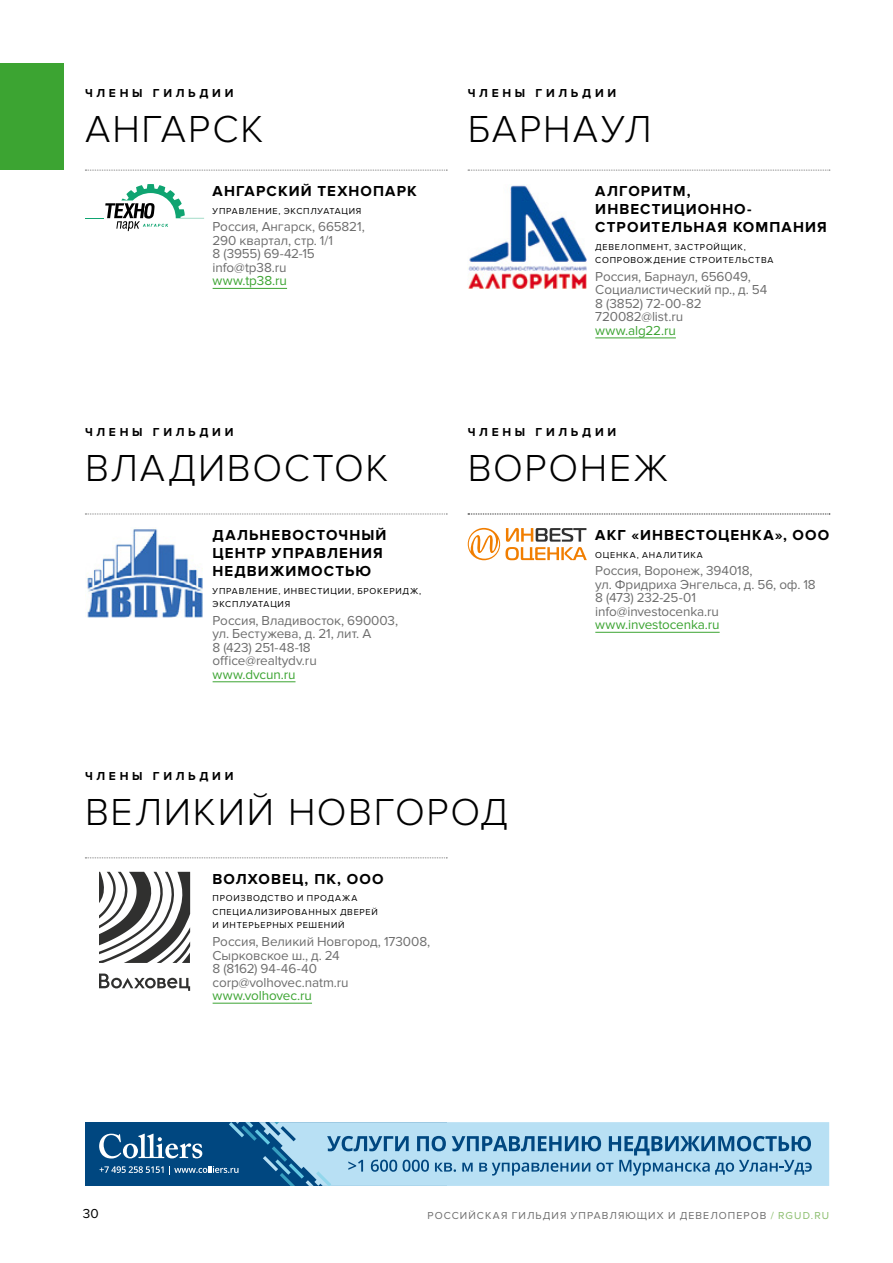
<style>
.page{position:relative;width:893px;height:1263px;background:#fff}
.page>*{position:absolute;margin:0;border:0;box-sizing:border-box;transform-origin:0 0}
.t1{font:300 39px "Proxima Nova";letter-spacing:.045em;color:#000}
.t2{font:700 15px/18px "Proxima Nova";letter-spacing:.07em;color:#000}
.t3{font:13.5px/13.5px "Proxima Nova";letter-spacing:-.005em;color:#6e6e6e}
.t4{font:13.5px "Proxima Nova";letter-spacing:-.01em;color:#3ca432}
.t5{font:13.5px "Proxima Nova";color:#000}
.t6{font:700 12px "Proxima Nova";letter-spacing:.31em;color:#000}
.t7{font:10.5px "Proxima Nova";letter-spacing:.1em;color:#6e6e6e}
.t8{font:9px/13.5px "Proxima Nova";letter-spacing:.085em;color:#000}
.s1{color:#8abd6c}
</style>
<div class="page">
<div style="left:0;top:63px;width:64px;height:107px;background:#3ca432"></div>
<svg style="left:468px;top:514px;width:362px;height:1px"></svg>
<hr style="left:595px;top:632px;width:125px;height:1px;background:#3ca432">
<svg style="left:468px;top:528px;width:119px;height:32px"></svg>
<svg style="left:468px;top:170px;width:362px;height:1px"></svg>
<hr style="left:595px;top:337px;width:81px;height:1px;background:#3ca432">
<img style="left:468px;top:184px;width:119px;height:104px">
<svg style="left:85px;top:514px;width:362px;height:1px"></svg>
<hr style="left:213px;top:681px;width:82px;height:1px;background:#3ca432">
<img style="left:85px;top:529px;width:118px;height:89px">
<svg style="left:85px;top:170px;width:362px;height:1px"></svg>
<hr style="left:213px;top:288px;width:74px;height:1px;background:#3ca432">
<svg style="left:85px;top:184px;width:119px;height:47px"></svg>
<div style="left:85px;top:1122px;width:361px;height:64px;background:#004780"></div>
<svg style="left:99px;top:1122px;width:730px;height:64px"></svg>
<svg style="left:85px;top:858px;width:362px;height:1px"></svg>
<hr style="left:213px;top:1003px;width:99px;height:1px;background:#3ca432">
<svg style="left:99px;top:872px;width:91px;height:91px"></svg>
<svg style="left:99px;top:973px;width:91px;height:18px"></svg>
<p class="t6" style="left:85px;top:86px;width:150px">ЧЛЕНЫ ГИЛЬДИИ</p>
<h1 class="t1" style="left:85px;top:106px;width:53px">Ангарск</h1>
<p class="t2" style="left:213px;top:182px;width:206px">АНГАРСКИЙ ТЕХНОПАРК</p>
<p class="t8" style="left:213px;top:204px;width:150px">УПРАВЛЕНИЕ, ЭКСПЛУАТАЦИЯ</p>
<p class="t3" style="left:213px;top:220px;width:154px">Россия, Ангарск, 665821,<br>290 квартал, стр. 1/1<br>8 (3955) 69-42-15 info@tp38.ru</p>
<p class="t4" style="left:213px;top:273px;width:76px">www.tp38.ru</p>
<p class="t6" style="left:85px;top:425px;width:150px">ЧЛЕНЫ ГИЛЬДИИ</p>
<h1 class="t1" style="left:85px;top:446px;width:305px">ВЛАДИВОСТОК</h1>
<p class="t2" style="left:213px;top:526px;width:175px">ДАЛЬНЕВОСТОЧНЫЙ<br>ЦЕНТР УПРАВЛЕНИЯ<br>НЕДВИЖИМОСТЬЮ</p>
<p class="t8" style="left:213px;top:584px;width:210px">УПРАВЛЕНИЕ, ИНВЕСТИЦИИ, БРОКЕРИДЖ,<br>ЭКСПЛУАТАЦИЯ</p>
<p class="t3" style="left:213px;top:614px;width:187px">Россия, Владивосток, 690003, ул. Бестужева, д. 21, лит. А<br>8 (423) 251-48-18 office@realtydv.ru</p>
<p class="t4" style="left:213px;top:666px;width:84px">www.dvcun.ru</p>
<p class="t6" style="left:468px;top:86px;width:150px">ЧЛЕНЫ ГИЛЬДИИ</p>
<h1 class="t1" style="left:468px;top:106px;width:185px">БАРНАУЛ</h1>
<p class="t2" style="left:595px;top:182px;width:233px">АЛГОРИТМ,<br>ИНВЕСТИЦИОННО-<br>СТРОИТЕЛЬНАЯ КОМПАНИЯ</p>
<p class="t8" style="left:595px;top:240px;width:180px">ДЕВЕЛОПМЕНТ, ЗАСТРОЙЩИК,<br>СОПРОВОЖДЕНИЕ СТРОИТЕЛЬСТВА</p>
<p class="t3" style="left:595px;top:270px;width:174px">Россия, Барнаул, 656049,<br>Социалистический пр., д. 54<br>8 (3852) 72-00-82<br>720082@list.ru</p>
<p class="t4" style="left:595px;top:323px;width:82px">www.alg22.ru</p>
<p class="t6" style="left:468px;top:425px;width:150px">ЧЛЕНЫ ГИЛЬДИИ</p>
<h1 class="t1" style="left:468px;top:446px;width:202px">ВОРОНЕЖ</h1>
<p class="t2" style="left:595px;top:526px;width:235px">АКГ «ИНВЕСТОЦЕНКА», ООО</p>
<p class="t8" style="left:595px;top:548px;width:109px">ОЦЕНКА, АНАЛИТИКА</p>
<p class="t3" style="left:595px;top:564px;width:222px">Россия, Воронеж, 394018,<br>ул. Фридриха Энгельса, д. 56, оф. 18<br>8 (473) 232-25-01 info@investocenka.ru</p>
<p class="t4" style="left:595px;top:617px;width:126px">www.investocenka.ru</p>
<p class="t6" style="left:85px;top:769px;width:150px">ЧЛЕНЫ ГИЛЬДИИ</p>
<h1 class="t1" style="left:85px;top:790px;width:425px">ВЕЛИКИЙ НОВГОРОД</h1>
<p class="t2" style="left:213px;top:870px;width:173px">ВОЛХОВЕЦ, ПК, ООО</p>
<p class="t8" style="left:213px;top:892px;width:167px">ПРОИЗВОДСТВО И ПРОДАЖА<br>СПЕЦИАЛИЗИРОВАННЫХ ДВЕРЕЙ<br>И ИНТЕРЬЕРНЫХ РЕШЕНИЙ</p>
<p class="t3" style="left:213px;top:935px;width:219px">Россия, Великий Новгород, 173008,<br>Сырковское ш., д. 24<br>8 (8162) 94-46-40 corp@volhovec.natm.ru</p>
<p class="t4" style="left:213px;top:988px;width:101px">www.volhovec.ru</p>
<p class="t5" style="left:83px;top:1206px;width:17px">30</p>
<p class="t7" style="left:427px;top:1209px;width:403px">РОССИЙСКАЯ ГИЛЬДИЯ УПРАВЛЯЮЩИХ И ДЕВЕЛОПЕРОВ <span class="s1">/ RGUD.RU</span></p>
</div>
